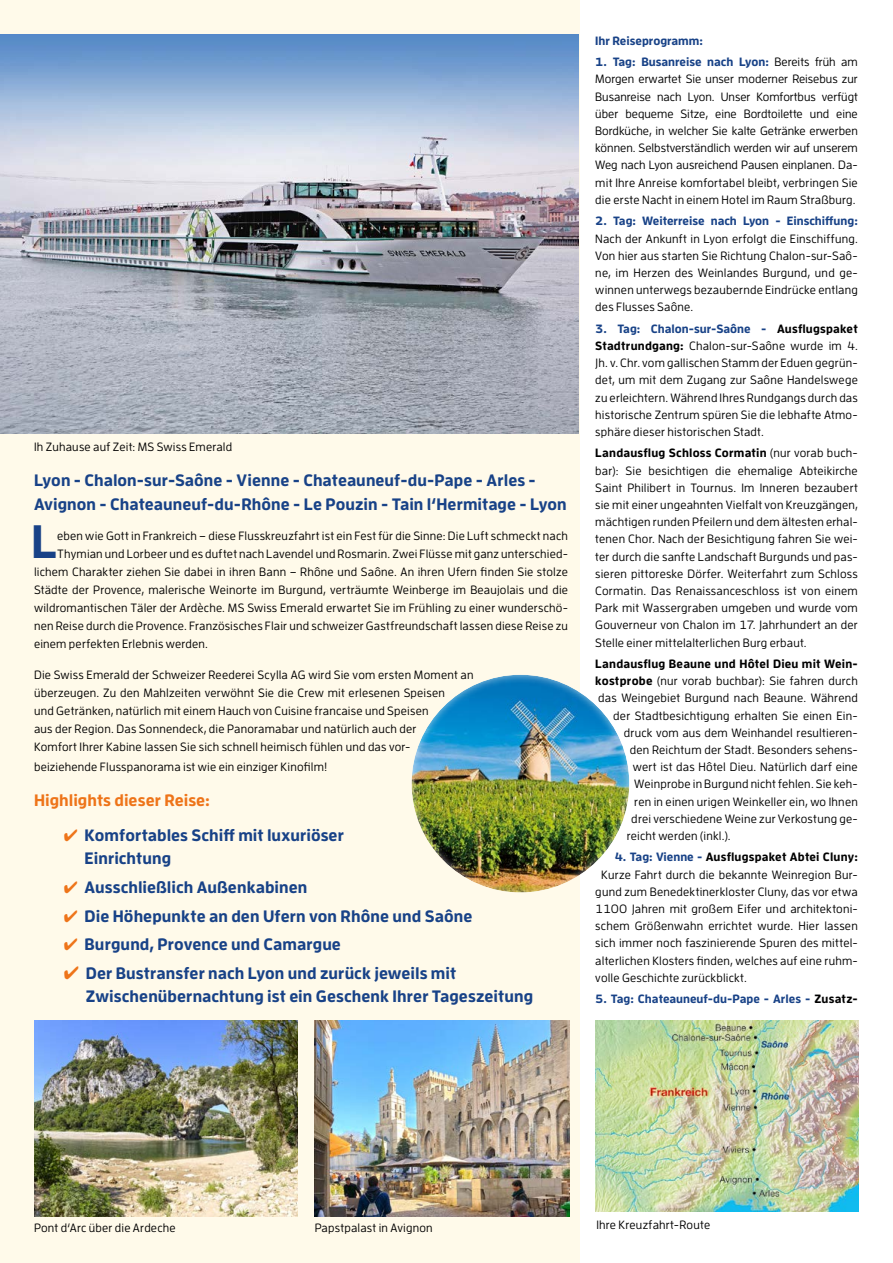
<style>
.page{position:relative;width:893px;height:1263px;background:#fff}
.page>*{position:absolute;margin:0;border:0;box-sizing:border-box;transform-origin:0 0}
.t1{font:700 46.8px "Enzo OT";color:#184287}
.t2{font:700 16.5px/22.5px "Enzo OT";letter-spacing:.005em;color:#184287}
.t3{font:700 16.5px "Enzo OT";letter-spacing:.005em;color:#ee7419}
.t4{font:500 12px/17.2px "Enzo OT";letter-spacing:.015em;color:#000;text-align:justify}
.t5{font:700 12px "Enzo OT";color:#184287}
.t6{font:700 12px "Enzo OT";letter-spacing:.015em;color:#000}
.s1{color:#ee7419}
.s2{font-weight:700;color:#184287}
.s3{font-weight:700}
.s4{color:#184287}
.s5{color:#000}
</style>
<div class="page">
<div style="left:0;top:0;width:580px;height:1263px;background:#fffaea"></div>
<img style="left:595px;top:1020px;width:264px;height:192px">
<img style="left:0;top:34px;width:578px;height:400px">
<div style="left:397px;top:663px;width:244px;height:230px;background:#fff;opacity:.75"></div>
<img style="left:34px;top:1020px;width:264px;height:196px">
<img style="left:315px;top:1020px;width:255px;height:196px">
<p class="t4" style="left:34px;top:438px;width:200px">Ih Zuhause auf Zeit: MS Swiss Emerald</p>
<h2 class="t2" style="left:34px;top:467px;width:534px;line-height:24px">Lyon - Chalon-sur-Saône - Vienne - Chateauneuf-du-Pape - Arles -<br>Avignon - Chateauneuf-du-Rhône - Le Pouzin - Tain l‘Hermitage - Lyon</h2>
<h1 class="t1" style="left:31px;top:512px;width:27px">L</h1>
<p class="t4" style="left:57px;top:527px;width:512px">eben wie Gott in Frankreich – diese Flusskreuzfahrt ist ein Fest für die Sinne: Die Luft schmeckt nach</p>
<p class="t4" style="left:57px;top:545px;width:512px">Thymian und Lorbeer und es duftet nach Lavendel und Rosmarin. Zwei Flüsse mit ganz unterschied-</p>
<p class="t4" style="left:34px;top:563px;width:536px">lichem Charakter ziehen Sie dabei in ihren Bann – Rhône und Saône. An ihren Ufern finden Sie stolze</p>
<p class="t4" style="left:34px;top:581px;width:535px">Städte der Provence, malerische Weinorte im Burgund, verträumte Weinberge im Beaujolais und die</p>
<p class="t4" style="left:34px;top:599px;width:536px">wildromantischen Täler der Ardèche. MS Swiss Emerald erwartet Sie im Frühling zu einer wunderschö-</p>
<p class="t4" style="left:34px;top:617px;width:535px">nen Reise durch die Provence. Französisches Flair und schweizer Gastfreundschaft lassen diese Reise zu</p>
<p class="t4" style="left:34px;top:635px;width:175px">einem perfekten Erlebnis werden.</p>
<p class="t4" style="left:34px;top:666px;width:441px;line-height:18px;text-align:left">Die Swiss Emerald der Schweizer Reederei Scylla AG wird Sie vom ersten Moment an überzeugen. Zu den Mahlzeiten verwöhnt Sie die Crew mit erlesenen Speisen<br>und Getränken, natürlich mit einem Hauch von Cuisine francaise und Speisen<br>aus der Region. Das Sonnendeck, die Panoramabar und natürlich auch der<br>Komfort Ihrer Kabine lassen Sie sich schnell heimisch fühlen und das vor-</p>
<p class="t4" style="left:34px;top:758px;width:295px">beiziehende Flusspanorama ist wie ein einziger Kinofilm!</p>
<h2 class="t3" style="left:34px;top:790px;width:178px">Highlights dieser Reise:</h2>
<h2 class="t2" style="left:85px;top:824px;width:261px;text-indent:-21px"><span class="s1">✔</span> Komfortables Schiff mit luxuriöser<br>Einrichtung</h2>
<h2 class="t2" style="left:64px;top:875px;width:245px"><span class="s1">✔</span> Ausschließlich Außenkabinen</h2>
<h2 class="t2" style="left:64px;top:904px;width:410px"><span class="s1">✔</span> Die Höhepunkte an den Ufern von Rhône und Saône</h2>
<h2 class="t2" style="left:64px;top:933px;width:279px"><span class="s1">✔</span> Burgund, Provence und Camargue</h2>
<h2 class="t2" style="left:86px;top:962px;width:449px;text-indent:-22px"><span class="s1">✔</span> Der Bustransfer nach Lyon und zurück jeweils mit<br>Zwischenübernachtung ist ein Geschenk Ihrer Tageszeitung</h2>
<p class="t5" style="left:595px;top:33px;width:109px">Ihr Reiseprogramm:</p>
<p class="t4" style="left:595px;top:53px;width:264px"><span class="s2">1. Tag: Busanreise nach Lyon:</span> Bereits früh am Morgen erwartet Sie unser moderner Reisebus zur Busanreise nach Lyon. Unser Komfortbus verfügt über bequeme Sitze, eine Bordtoilette und eine Bordküche, in welcher Sie kalte Getränke erwerben können. Selbstverständlich werden wir auf unserem Weg nach Lyon ausreichend Pausen einplanen. Da&shy;mit Ihre Anreise komfortabel bleibt, verbringen Sie die erste Nacht in einem Hotel im Raum Straßburg.</p>
<p class="t5" style="left:595px;top:213px;width:264px">2. Tag: Weiterreise nach Lyon - Einschiffung:</p>
<p class="t4" style="left:595px;top:229px;width:264px">Nach der Ankunft in Lyon erfolgt die Einschiffung.<br>Von hier aus starten Sie Richtung Chalon-sur-Saô&shy;ne, im Herzen des Weinlandes Burgund, und ge&shy;winnen unterwegs bezaubernde Eindrücke entlang des Flusses Saône.</p>
<p class="t4" style="left:595px;top:320px;width:264px"><span class="s2">3. Tag: Chalon-sur-Saône -</span> <span class="s3">Ausflugspaket Stadtrundgang:</span> Chalon-sur-Saône wurde im 4.<br>Jh. v. Chr. vom gallischen Stamm der Eduen gegrün&shy;det, um mit dem Zugang zur Saône Handelswege zu erleichtern. Während Ihres Rundgangs durch das historische Zentrum spüren Sie die lebhafte Atmo&shy;sphäre dieser historischen Stadt.</p>
<p class="t4" style="left:595px;top:444px;width:264px"><span class="s3">Landausflug Schloss Cormatin</span> (nur vorab buch&shy;bar): Sie besichtigen die ehemalige Abteikirche Saint Philibert in Tournus. Im Inneren bezaubert sie mit einer ungeahnten Vielfalt von Kreuzgängen, mächtigen runden Pfeilern und dem ältesten erhal&shy;tenen Chor. Nach der Besichtigung fahren Sie wei&shy;ter durch die sanfte Landschaft Burgunds und pas&shy;sieren pittoreske Dörfer. Weiterfahrt zum Schloss Cormatin. Das Renaissanceschloss ist von einem Park mit Wassergraben umgeben und wurde vom Gouverneur von Chalon im 17. Jahrhundert an der Stelle einer mittelalterlichen Burg erbaut.</p>
<p class="t6" style="left:595px;top:656px;width:264px">Landausflug Beaune und Hôtel Dieu mit Wein-</p>
<p class="t4" style="left:595px;top:672px;width:264px"><span class="s3">kostprobe</span> (nur vorab buchbar): Sie fahren durch</p>
<p class="t4" style="left:598px;top:689px;width:261px">das Weingebiet Burgund nach Beaune. Während</p>
<p class="t4" style="left:613px;top:707px;width:246px">der Stadtbesichtigung erhalten Sie einen Ein-</p>
<p class="t4" style="left:624px;top:724px;width:235px">druck vom aus dem Weinhandel resultieren-</p>
<p class="t4" style="left:630px;top:741px;width:229px">den Reichtum der Stadt. Besonders sehens-</p>
<p class="t4" style="left:633px;top:758px;width:226px">wert ist das Hôtel Dieu. Natürlich darf eine</p>
<p class="t4" style="left:634px;top:775px;width:225px">Weinprobe in Burgund nicht fehlen. Sie keh-</p>
<p class="t4" style="left:634px;top:793px;width:225px">ren in einen urigen Weinkeller ein, wo Ihnen</p>
<p class="t4" style="left:631px;top:810px;width:228px">drei verschiedene Weine zur Verkostung ge-</p>
<p class="t4" style="left:627px;top:827px;width:105px">reicht werden (inkl.).</p>
<p class="t6" style="left:615px;top:850px;width:245px"><span class="s4">4. Tag: Vienne -</span> Ausflugspaket Abtei Cluny:</p>
<p class="t4" style="left:601px;top:866px;width:258px">Kurze Fahrt durch die bekannte Weinregion Bur-</p>
<p class="t4" style="left:595px;top:883px;width:264px">gund zum Benedektinerkloster Cluny, das vor etwa</p>
<p class="t4" style="left:595px;top:900px;width:264px">1100 Jahren mit großem Eifer und architektoni-</p>
<p class="t4" style="left:595px;top:917px;width:264px">schem Größenwahn errichtet wurde. Hier lassen</p>
<p class="t4" style="left:595px;top:934px;width:264px">sich immer noch faszinierende Spuren des mittel-</p>
<p class="t4" style="left:595px;top:952px;width:264px">alterlichen Klosters finden, welches auf eine ruhm-</p>
<p class="t4" style="left:595px;top:969px;width:153px">volle Geschichte zurückblickt.</p>
<p class="t5" style="left:595px;top:991px;width:264px">5. Tag: Chateauneuf-du-Pape - Arles - <span class="s5">Zusatz-</span></p>
<p class="t4" style="left:34px;top:1219px;width:143px">Pont d‘Arc über die Ardeche</p>
<p class="t4" style="left:315px;top:1219px;width:120px">Papstpalast in Avignon</p>
<p class="t4" style="left:596px;top:1216px;width:115px">Ihre Kreuzfahrt-Route</p>
</div>
